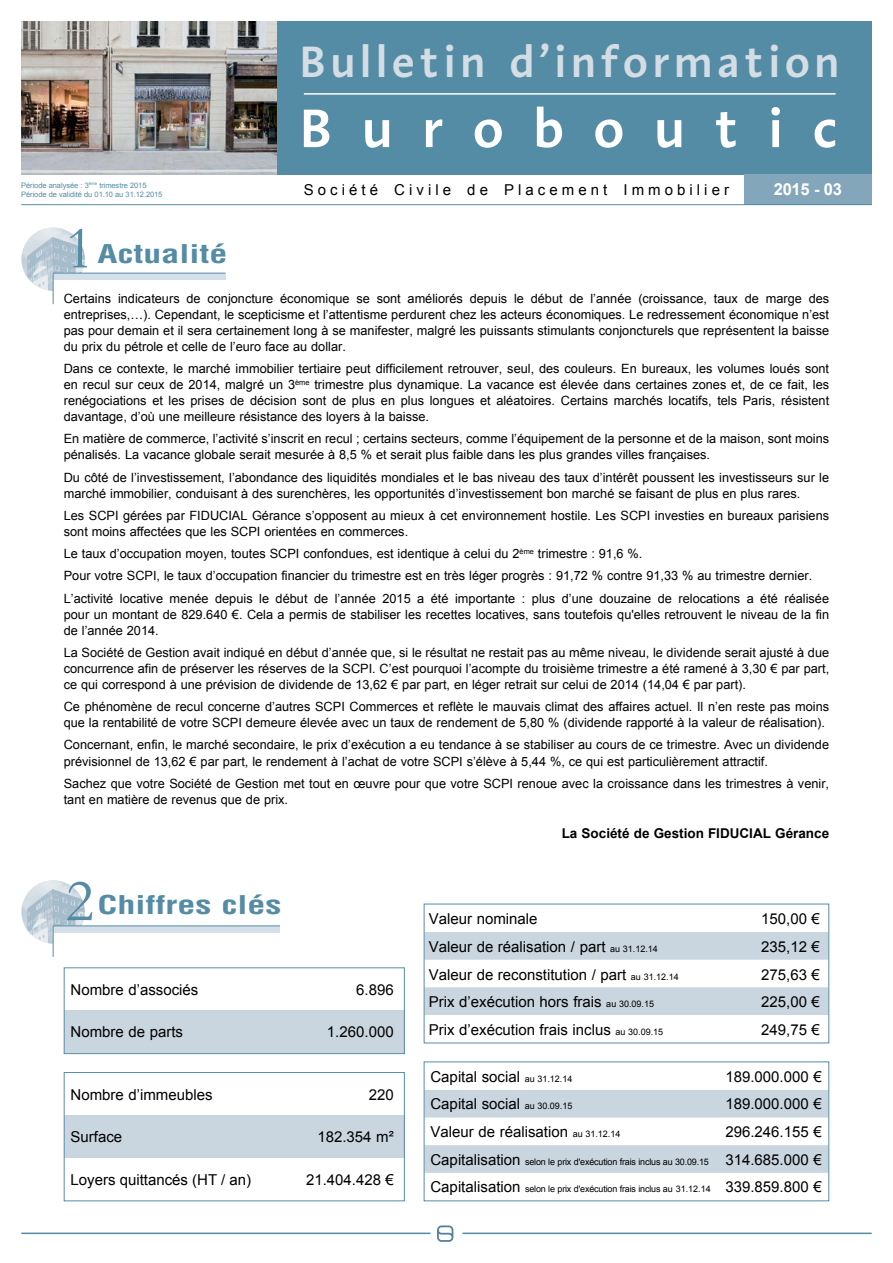
<style>
.page{position:relative;width:893px;height:1263px;background:#fff}
.page>*{position:absolute;margin:0;border:0;box-sizing:border-box;transform-origin:0 0}
.t1{font:60.9px "Garamond";color:#558ca5}
.t2{font:600 55.5px "Linotype Aroma";letter-spacing:.525em;color:#fff}
.t3{font:600 45px "Linotype Aroma";letter-spacing:.09em;color:#d4dde4}
.t4{font:700 condensed 25.2px "Helvetica";color:#558ca5;scale:1.43 1}
.t5{font:700 16.5px "Arial";letter-spacing:-.02em;color:#fff}
.t6{font:15px "Arial";color:#000}
.t7{font:15px "Arial";letter-spacing:.27em;color:#000}
.t8{font:700 13.5px "Arial";color:#000}
.t9{font:12.75px/16px "Arial";color:#000}
.t10{font:9px "Arial";letter-spacing:-.02em;color:#000}
.t11{font:7.5px/9px "Arial";letter-spacing:-.01em;color:#558ca5}
.s1{font-size:9px}
.s2{font-size:15px}
</style>
<div class="page">
<hr style="left:21px;top:1232px;width:410px;height:2px;background:#558ca5">
<svg style="left:437px;top:1225px;width:16px;height:17px"></svg>
<hr style="left:462px;top:1232px;width:410px;height:2px;background:#558ca5">
<div style="left:276px;top:21px;width:596px;height:153px;background:#558ca5"></div>
<div style="left:744px;top:174px;width:128px;height:31px;background:#83a6ba"></div>
<hr style="left:21px;top:204px;width:851px;height:1px;background:#558ca5">
<hr style="left:304px;top:93px;width:532px;height:2px;background:#fff">
<img style="left:21px;top:21px;width:255px;height:153px">
<img style="left:21px;top:227px;width:64px;height:64px">
<div style="left:53px;top:273px;width:172px;height:7px;background:#d5dfe9"></div>
<hr style="left:53px;top:273px;width:172px;height:1px;background:#558ca5">
<hr style="left:53px;top:273px;width:1px;height:31px;background:#558ca5">
<img style="left:21px;top:880px;width:64px;height:63px">
<div style="left:53px;top:926px;width:227px;height:6px;background:#d5dfe9"></div>
<hr style="left:53px;top:925px;width:227px;height:1px;background:#558ca5">
<hr style="left:53px;top:925px;width:1px;height:32px;background:#558ca5">
<div style="left:65px;top:1011px;width:340px;height:42px;background:#c9d5df"></div>
<div style="left:64px;top:967px;width:341px;height:87px;border:1px solid #558ca5"></div>
<div style="left:65px;top:1115px;width:340px;height:43px;background:#c9d5df"></div>
<div style="left:64px;top:1072px;width:341px;height:129px;border:1px solid #558ca5"></div>
<svg style="left:426px;top:1090px;width:401px;height:83px"></svg>
<svg style="left:426px;top:932px;width:401px;height:83px"></svg>
<p class="t11" style="left:21px;top:180px;width:143px">Période analysée : 3<sup>ème</sup> trimestre 2015<br>Période de validité du 01.10 au 31.12.2015</p>
<h1 class="t1" style="left:65px;top:207px;width:30px">1</h1>
<h3 class="t4" style="left:97px;top:238px;width:92px">Actualité</h3>
<h3 class="t3" style="left:300px;top:32px;width:542px">Bulletin d’information</h3>
<h2 class="t2" style="left:300px;top:92px;width:540px">Buroboutic</h2>
<p class="t7" style="left:304px;top:180px;width:427px">Société Civile de Placement Immobilier</p>
<p class="t5" style="left:774px;top:178px;width:69px">2015 - 03</p>
<p class="t9" style="left:64px;top:290px;width:767px;text-align:justify">Certains indicateurs de conjoncture économique se sont améliorés depuis le début de l’année (croissance, taux de marge des entreprises,…). Cependant, le scepticisme et l’attentisme perdurent chez les acteurs économiques. Le redressement économique n’est pas pour demain et il sera certainement long à se manifester, malgré les puissants stimulants conjoncturels que représentent la baisse du prix du pétrole et celle de l’euro face au dollar.</p>
<p class="t9" style="left:64px;top:361px;width:767px;text-align:justify">Dans ce contexte, le marché immobilier tertiaire peut difficilement retrouver, seul, des couleurs. En bureaux, les volumes loués sont en recul sur ceux de 2014, malgré un 3<sup>ème</sup> trimestre plus dynamique. La vacance est élevée dans certaines zones et, de ce fait, les renégociations et les prises de décision sont de plus en plus longues et aléatoires. Certains marchés locatifs, tels Paris, résistent davantage, d’où une meilleure résistance des loyers à la baisse.</p>
<p class="t9" style="left:64px;top:431px;width:767px">En matière de commerce, l’activité s’inscrit en recul ; certains secteurs, comme l’équipement de la personne et de la maison, sont moins pénalisés. La vacance globale serait mesurée à 8,5 % et serait plus faible dans les plus grandes villes françaises.</p>
<p class="t9" style="left:64px;top:469px;width:767px">Du côté de l’investissement, l’abondance des liquidités mondiales et le bas niveau des taux d’intérêt poussent les investisseurs sur le marché immobilier, conduisant à des surenchères, les opportunités d’investissement bon marché se faisant de plus en plus rares.</p>
<p class="t9" style="left:64px;top:507px;width:767px">Les SCPI gérées par FIDUCIAL Gérance s’opposent au mieux à cet environnement hostile. Les SCPI investies en bureaux parisiens sont moins affectées que les SCPI orientées en commerces.</p>
<p class="t9" style="left:64px;top:543px;width:767px;line-height:22.2px">Le taux d’occupation moyen, toutes SCPI confondues, est identique à celui du 2<sup>ème</sup> trimestre : 91,6 %.<br>Pour votre SCPI, le taux d’occupation financier du trimestre est en très léger progrès : 91,72 % contre 91,33 % au trimestre dernier.<br>L’activité locative menée depuis le début de l’année 2015 a été importante : plus d’une douzaine de relocations a été réalisée</p>
<p class="t9" style="left:64px;top:606px;width:767px">pour un montant de 829.640 €. Cela a permis de stabiliser les recettes locatives, sans toutefois qu'elles retrouvent le niveau de la fin de l’année 2014.</p>
<p class="t9" style="left:64px;top:644px;width:767px;text-align:justify">La Société de Gestion avait indiqué en début d’année que, si le résultat ne restait pas au même niveau, le dividende serait ajusté à due concurrence afin de préserver les réserves de la SCPI. C’est pourquoi l’acompte du troisième trimestre a été ramené à 3,30 € par part, ce qui correspond à une prévision de dividende de 13,62 € par part, en léger retrait sur celui de 2014 (14,04 € par part).</p>
<p class="t9" style="left:64px;top:699px;width:767px">Ce phénomène de recul concerne d’autres SCPI Commerces et reflète le mauvais climat des affaires actuel. Il n’en reste pas moins que la rentabilité de votre SCPI demeure élevée avec un taux de rendement de 5,80 % (dividende rapporté à la valeur de réalisation).</p>
<p class="t9" style="left:64px;top:737px;width:767px">Concernant, enfin, le marché secondaire, le prix d’exécution a eu tendance à se stabiliser au cours de ce trimestre. Avec un dividende prévisionnel de 13,62 € par part, le rendement à l’achat de votre SCPI s’élève à 5,44 %, ce qui est particulièrement attractif.</p>
<p class="t9" style="left:64px;top:775px;width:767px">Sachez que votre Société de Gestion met tout en œuvre pour que votre SCPI renoue avec la croissance dans les trimestres à venir, tant en matière de revenus que de prix.</p>
<p class="t8" style="left:562px;top:824px;width:269px">La Société de Gestion FIDUCIAL Gérance</p>
<h1 class="t1" style="left:65px;top:860px;width:30px">2</h1>
<h3 class="t4" style="left:97px;top:889px;width:130px">Chiffres clés</h3>
<p class="t6" style="left:71px;top:980px;width:129px">Nombre d’associés</p>
<p class="t6" style="left:356px;top:980px;width:39px">6.896</p>
<p class="t6" style="left:71px;top:1022px;width:114px">Nombre de parts</p>
<p class="t6" style="left:327px;top:1022px;width:68px">1.260.000</p>
<p class="t6" style="left:71px;top:1084px;width:144px">Nombre d’immeubles</p>
<p class="t6" style="left:369px;top:1084px;width:27px">220</p>
<p class="t6" style="left:71px;top:1127px;width:53px">Surface</p>
<p class="t6" style="left:317px;top:1127px;width:78px">182.354 m²</p>
<p class="t6" style="left:71px;top:1169px;width:182px">Loyers quittancés (HT / an)</p>
<p class="t6" style="left:306px;top:1169px;width:89px">21.404.428 €</p>
<p class="t6" style="left:429px;top:908px;width:110px">Valeur nominale</p>
<p class="t6" style="left:761px;top:908px;width:60px">150,00 €</p>
<p class="t6" style="left:429px;top:937px;width:231px">Valeur de réalisation / part <span class="s1">au 31.12.14</span></p>
<p class="t6" style="left:761px;top:937px;width:60px">235,12 €</p>
<p class="t6" style="left:429px;top:964px;width:251px">Valeur de reconstitution / part <span class="s1">au 31.12.14</span></p>
<p class="t6" style="left:761px;top:964px;width:60px">275,63 €</p>
<p class="t6" style="left:429px;top:992px;width:227px">Prix d’exécution hors frais <span class="s1">au 30.09.15</span></p>
<p class="t6" style="left:761px;top:992px;width:60px">225,00 €</p>
<p class="t6" style="left:429px;top:1020px;width:236px">Prix d’exécution frais inclus <span class="s1">au 30.09.15</span></p>
<p class="t6" style="left:761px;top:1020px;width:60px">249,75 €</p>
<p class="t6" style="left:430px;top:1066px;width:143px">Capital social <span class="s1">au 31.12.14</span></p>
<p class="t6" style="left:725px;top:1066px;width:98px">189.000.000 €</p>
<p class="t6" style="left:430px;top:1094px;width:144px">Capital social <span class="s1">au 30.09.15</span></p>
<p class="t6" style="left:725px;top:1094px;width:98px">189.000.000 €</p>
<p class="t6" style="left:430px;top:1122px;width:191px">Valeur de réalisation <span class="s1">au 31.12.14</span></p>
<p class="t6" style="left:725px;top:1122px;width:98px">296.246.155 €</p>
<p class="t10" style="left:430px;top:1156px;width:393px"><span class="s2">Capitalisation</span> selon le prix d'exécution frais inclus au 30.09.15 <span class="s2">314.685.000 €</span></p>
<p class="t10" style="left:430px;top:1183px;width:393px"><span class="s2">Capitalisation</span> selon le prix d'exécution frais inclus au 31.12.14 <span class="s2">339.859.800 €</span></p>
</div>
